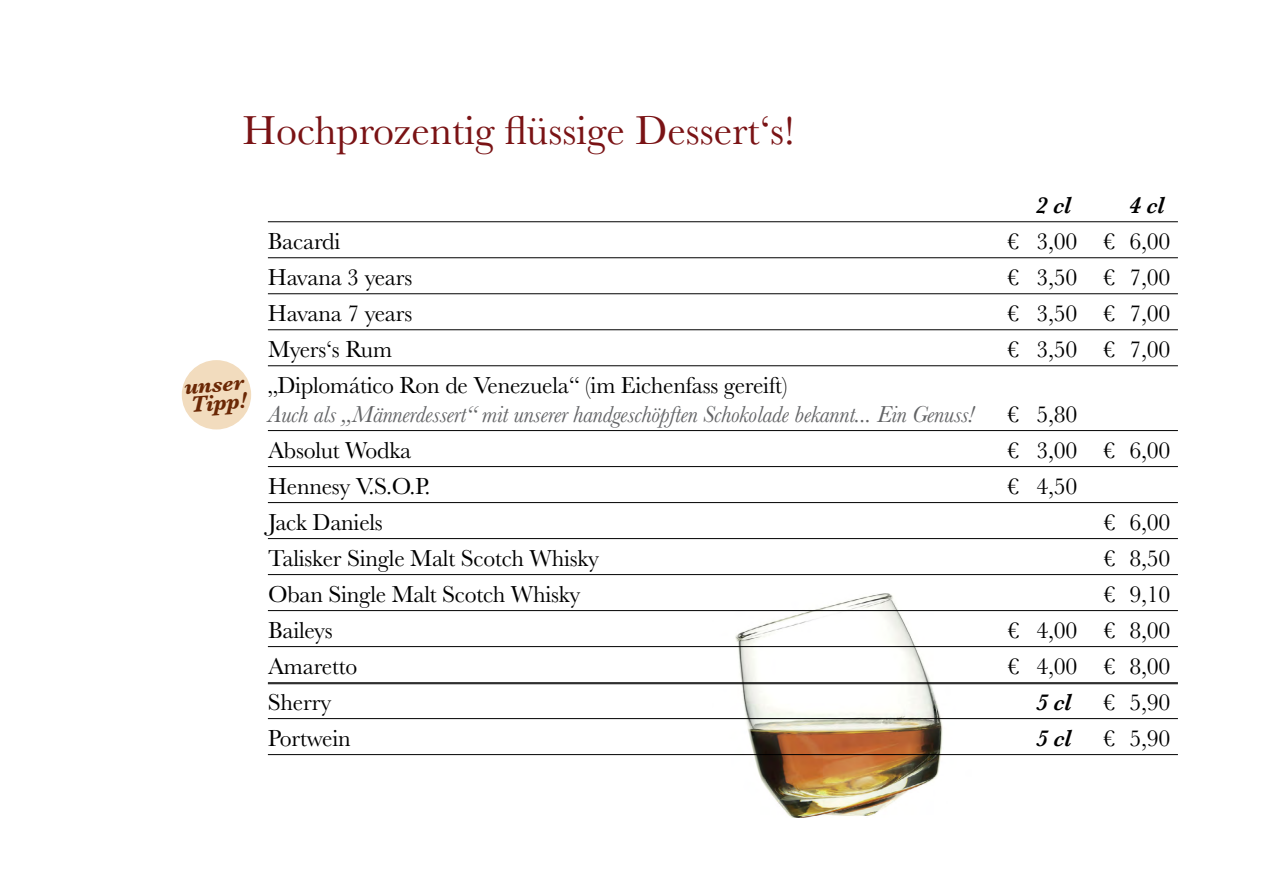
<style>
.page{position:relative;width:1263px;height:893px;background:#fff}
.page>*{position:absolute;margin:0;border:0;box-sizing:border-box;transform-origin:0 0}
.t1{font:42px "Baskerville";color:#7a1315}
.t2{font:24px "Baskerville";letter-spacing:-.01em;color:#000}
.t3{font:italic 24px "Baskerville";letter-spacing:-.01em;color:#636466}
.t4{font:italic 600 24px "Baskerville";letter-spacing:-.01em;color:#000}
.t5{font:italic 700 23.1px/18.5px "Baskerville";color:#6b2805}
</style>
<div class="page">
<img style="left:712px;top:593px;width:260px;height:225px">
<hr style="left:268px;top:221px;width:910px;height:1px;background:#000">
<hr style="left:268px;top:257px;width:910px;height:1px;background:#000">
<hr style="left:268px;top:293px;width:910px;height:1px;background:#000">
<hr style="left:268px;top:329px;width:910px;height:1px;background:#000">
<hr style="left:268px;top:365px;width:910px;height:1px;background:#000">
<hr style="left:268px;top:430px;width:910px;height:1px;background:#000">
<hr style="left:268px;top:466px;width:910px;height:1px;background:#000">
<hr style="left:268px;top:502px;width:910px;height:1px;background:#000">
<hr style="left:268px;top:538px;width:910px;height:1px;background:#000">
<hr style="left:268px;top:574px;width:910px;height:1px;background:#000">
<hr style="left:268px;top:610px;width:910px;height:1px;background:#000">
<hr style="left:268px;top:646px;width:910px;height:1px;background:#000">
<hr style="left:268px;top:682px;width:910px;height:1px;background:#000">
<hr style="left:268px;top:683px;width:910px;height:1px;background:#000">
<hr style="left:268px;top:718px;width:910px;height:1px;background:#000">
<hr style="left:268px;top:754px;width:910px;height:1px;background:#000">
<div style="left:182px;top:360px;width:69px;height:69px;background:#f2dcbe;border-radius:50%"></div>
<h1 class="t1" style="left:242px;top:104px;width:554px">Hochprozentig flüssige Dessert‘s!</h1>
<p class="t4" style="left:1036px;top:189px;width:37px">2 cl</p>
<p class="t4" style="left:1129px;top:189px;width:37px">4 cl</p>
<p class="t5" style="left:184px;top:377px;width:63px;rotate:-4deg">unser<br>Tipp!</p>
<p class="t2" style="left:268px;top:226px;width:74px">Bacardi</p>
<p class="t2" style="left:1007px;top:226px;width:164px">€ 3,00 € 6,00</p>
<p class="t2" style="left:268px;top:262px;width:146px">Havana 3 years</p>
<p class="t2" style="left:1007px;top:262px;width:164px">€ 3,50 € 7,00</p>
<p class="t2" style="left:268px;top:298px;width:146px">Havana 7 years</p>
<p class="t2" style="left:1007px;top:298px;width:164px">€ 3,50 € 7,00</p>
<p class="t2" style="left:268px;top:334px;width:126px">Myers‘s Rum</p>
<p class="t2" style="left:1007px;top:334px;width:164px">€ 3,50 € 7,00</p>
<p class="t2" style="left:268px;top:370px;width:521px">„Diplomático Ron de Venezuela“ (im Eichenfass gereift)</p>
<p class="t3" style="left:268px;top:398px;width:708px">Auch als „Männerdessert“ mit unserer handgeschöpften Schokolade bekannt... Ein Genuss!</p>
<p class="t2" style="left:1007px;top:399px;width:71px">€ 5,80</p>
<p class="t2" style="left:268px;top:435px;width:145px">Absolut Wodka</p>
<p class="t2" style="left:1007px;top:435px;width:164px">€ 3,00 € 6,00</p>
<p class="t2" style="left:268px;top:471px;width:164px">Hennesy V.S.O.P.</p>
<p class="t2" style="left:1008px;top:471px;width:71px">€ 4,50</p>
<p class="t2" style="left:268px;top:507px;width:116px">Jack Daniels</p>
<p class="t2" style="left:1104px;top:507px;width:68px">€ 6,00</p>
<p class="t2" style="left:268px;top:543px;width:332px">Talisker Single Malt Scotch Whisky</p>
<p class="t2" style="left:1104px;top:543px;width:68px">€ 8,50</p>
<p class="t2" style="left:268px;top:579px;width:314px">Oban Single Malt Scotch Whisky</p>
<p class="t2" style="left:1104px;top:579px;width:68px">€ 9,10</p>
<p class="t2" style="left:268px;top:615px;width:66px">Baileys</p>
<p class="t2" style="left:1008px;top:615px;width:164px">€ 4,00 € 8,00</p>
<p class="t2" style="left:268px;top:651px;width:91px">Amaretto</p>
<p class="t2" style="left:1008px;top:651px;width:164px">€ 4,00 € 8,00</p>
<p class="t2" style="left:268px;top:687px;width:65px">Sherry</p>
<p class="t4" style="left:1036px;top:686px;width:37px">5 cl</p>
<p class="t2" style="left:1103px;top:687px;width:68px">€ 5,90</p>
<p class="t2" style="left:268px;top:723px;width:84px">Portwein</p>
<p class="t4" style="left:1036px;top:722px;width:37px">5 cl</p>
<p class="t2" style="left:1103px;top:723px;width:68px">€ 5,90</p>
</div>
